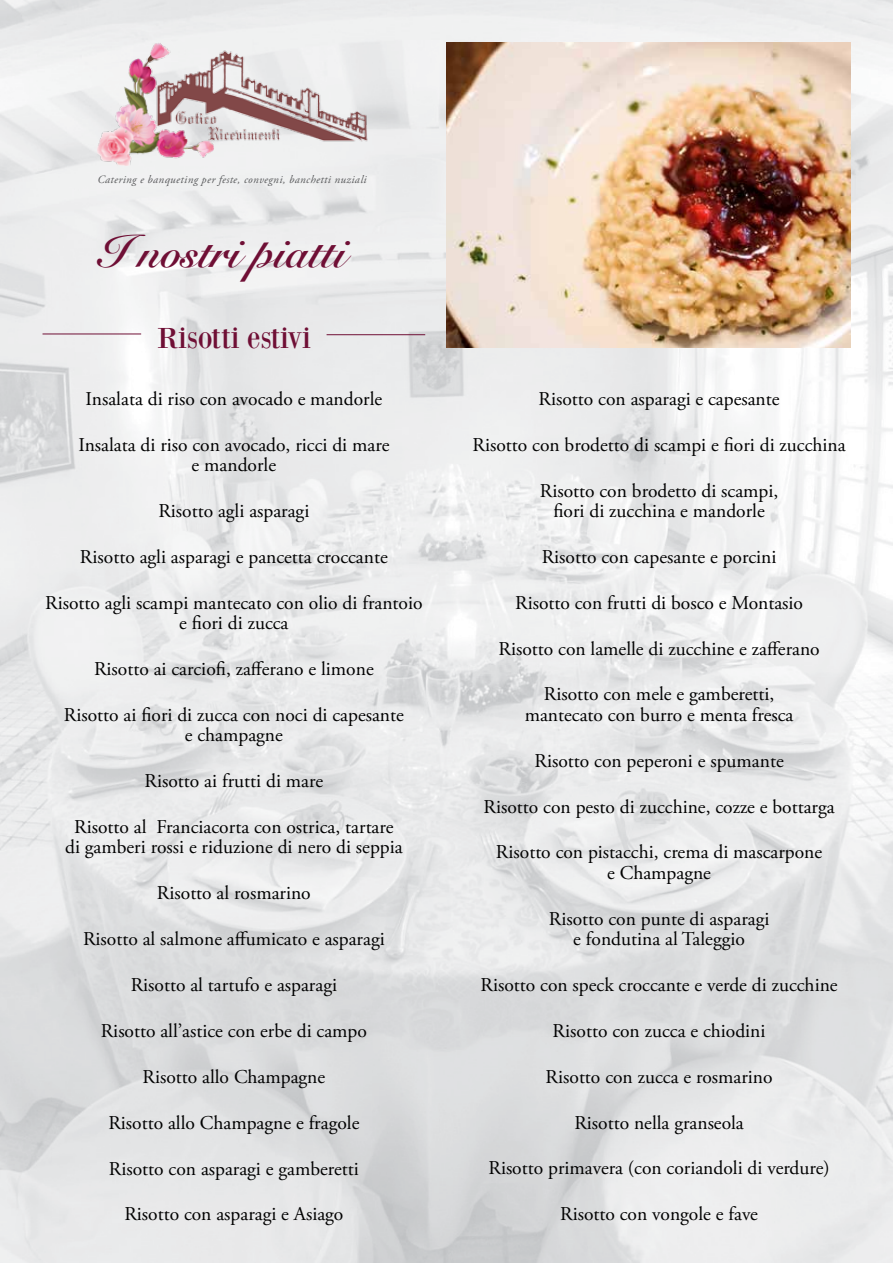
<style>
.page{position:relative;width:893px;height:1263px;background:#fff}
.page>*{position:absolute;margin:0;border:0;box-sizing:border-box;transform-origin:0 0}
.t1{font:700 45px "Snell Roundhand";color:#6f0f35}
.t2{font:30px "Bodoni XT";color:#6f0f35}
.t3{font:19.5px/20.4px "Adobe Garamond Pro";color:#000;text-align:center}
.t4{font:italic 11.25px "Adobe Garamond Pro";letter-spacing:.035em;color:#58595b}
</style>
<div class="page">
<img style="left:0;top:0;width:893px;height:1263px">
<img style="left:98px;top:43px;width:272px;height:123px">
<hr style="left:43px;top:334px;width:98px;height:1px;background:#6f0f35">
<img style="left:446px;top:43px;width:404px;height:305px">
<hr style="left:327px;top:334px;width:98px;height:1px;background:#6f0f35">
<p class="t4" style="left:98px;top:173px;width:270px">Catering e banqueting per feste, convegni, banchetti nuziali</p>
<h1 class="t1" style="left:100px;top:225px;width:248px">I nostri piatti</h1>
<h2 class="t2" style="left:157px;top:319px;width:156px">Risotti estivi</h2>
<p class="t3" style="left:86px;top:389px;width:298px">Insalata di riso con avocado e mandorle</p>
<p class="t3" style="left:78px;top:435px;width:313px">Insalata di riso con avocado, ricci di mare e mandorle</p>
<p class="t3" style="left:158px;top:501px;width:152px">Risotto agli asparagi</p>
<p class="t3" style="left:80px;top:547px;width:309px">Risotto agli asparagi e pancetta croccante</p>
<p class="t3" style="left:45px;top:593px;width:379px">Risotto agli scampi mantecato con olio di frantoio e fiori di zucca</p>
<p class="t3" style="left:94px;top:659px;width:281px">Risotto ai carciofi, zafferano e limone</p>
<p class="t3" style="left:64px;top:705px;width:341px">Risotto ai fiori di zucca con noci di capesante e champagne</p>
<p class="t3" style="left:145px;top:771px;width:180px">Risotto ai frutti di mare</p>
<p class="t3" style="left:65px;top:817px;width:339px">Risotto al Franciacorta con ostrica, tartare di gamberi rossi e riduzione di nero di seppia</p>
<p class="t3" style="left:157px;top:883px;width:155px">Risotto al rosmarino</p>
<p class="t3" style="left:83px;top:929px;width:303px">Risotto al salmone affumicato e asparagi</p>
<p class="t3" style="left:131px;top:975px;width:208px">Risotto al tartufo e asparagi</p>
<p class="t3" style="left:101px;top:1021px;width:268px">Risotto all’astice con erbe di campo</p>
<p class="t3" style="left:142px;top:1067px;width:184px">Risotto allo Champagne</p>
<p class="t3" style="left:108px;top:1113px;width:253px">Risotto allo Champagne e fragole</p>
<p class="t3" style="left:109px;top:1159px;width:251px">Risotto con asparagi e gamberetti</p>
<p class="t3" style="left:124px;top:1205px;width:221px">Risotto con asparagi e Asiago</p>
<p class="t3" style="left:539px;top:389px;width:242px">Risotto con asparagi e capesante</p>
<p class="t3" style="left:473px;top:435px;width:375px">Risotto con brodetto di scampi e fiori di zucchina</p>
<p class="t3" style="left:540px;top:481px;width:240px">Risotto con brodetto di scampi, fiori di zucchina e mandorle</p>
<p class="t3" style="left:542px;top:547px;width:236px">Risotto con capesante e porcini</p>
<p class="t3" style="left:515px;top:593px;width:289px">Risotto con frutti di bosco e Montasio</p>
<p class="t3" style="left:498px;top:639px;width:323px">Risotto con lamelle di zucchine e zafferano</p>
<p class="t3" style="left:525px;top:685px;width:270px">Risotto con mele e gamberetti, mantecato con burro e menta fresca</p>
<p class="t3" style="left:534px;top:751px;width:251px">Risotto con peperoni e spumante</p>
<p class="t3" style="left:484px;top:797px;width:353px">Risotto con pesto di zucchine, cozze e bottarga</p>
<p class="t3" style="left:496px;top:843px;width:328px">Risotto con pistacchi, crema di mascarpone e Champagne</p>
<p class="t3" style="left:549px;top:909px;width:222px">Risotto con punte di asparagi e fondutina al Taleggio</p>
<p class="t3" style="left:480px;top:975px;width:359px">Risotto con speck croccante e verde di zucchine</p>
<p class="t3" style="left:553px;top:1021px;width:214px">Risotto con zucca e chiodini</p>
<p class="t3" style="left:546px;top:1067px;width:228px">Risotto con zucca e rosmarino</p>
<p class="t3" style="left:574px;top:1113px;width:171px">Risotto nella granseola</p>
<p class="t3" style="left:488px;top:1159px;width:343px">Risotto primavera (con coriandoli di verdure)</p>
<p class="t3" style="left:560px;top:1204px;width:199px">Risotto con vongole e fave</p>
</div>
